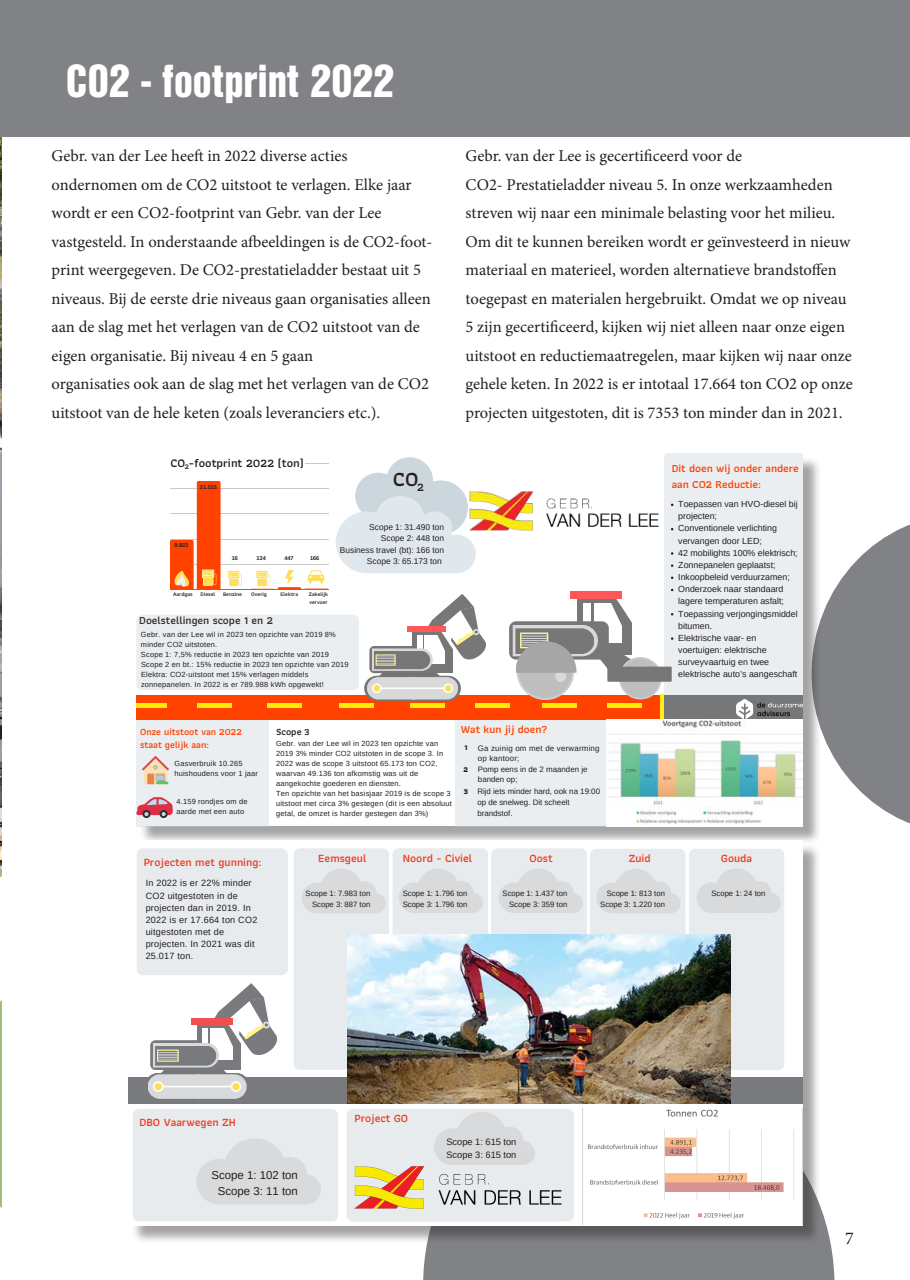
<style>
.page{position:relative;width:910px;height:1280px;background:#fff}
.page>*{position:absolute;margin:0;border:0;box-sizing:border-box;transform-origin:0 0}
.t1{font:900 45px "Nimbus San Con L";color:#fff}
.t2{font:600 20.85px "Athiti";color:#231f20}
.t3{font:18px "Minion Pro";color:#231f20}
.t4{font:16.5px/28.5px "Minion Pro";color:#231f20}
.t5{font:600 12px "Athiti";color:#231f20}
.t6{font:600 11.4px "Athiti";color:#ef3d23}
.t7{font:11.4px/15.9px "Arimo";color:#231f20;text-align:center}
.t8{font:600 11.1px/15.3px "Athiti";color:#ff4200}
.t9{font:600 11.1px "Athiti";color:#2e2e2e}
.t10{font:600 9.75px/13.5px "Athiti";color:#ff4200}
.t11{font:600 9.75px "Athiti";color:#231f20}
.t12{font:9.3px "Arimo";color:#231f20}
.t13{font:9px/12.1px "Arimo";letter-spacing:.025em;color:#231f20}
.t14{font:8.85px/12.1px "Arimo";color:#231f20}
.t15{font:8.4px/11.6px "Arimo";color:#231f20;text-align:right}
.t16{font:7.8px/10.8px "Arimo";color:#231f20}
.t17{font:7.8px/10.4px "Arimo";letter-spacing:.025em;color:#231f20}
.t18{font:700 7.8px "Athiti";color:#231f20}
.t19{font:7.65px/10.6px "Arimo";color:#231f20;text-align:right}
.t20{font:7.35px/9.9px "Arimo";letter-spacing:.025em;color:#231f20}
.t21{font:600 7.35px "Athiti";color:#231f20}
.t22{font:600 5.55px/7.6px "Athiti";color:#231f20}
.t23{font:700 5.55px "Arimo";color:#231f20}
</style>
<div class="page">
<svg style="left:821px;top:524px;width:89px;height:300px"></svg>
<div style="left:0;top:0;width:910px;height:137px;background:#808285"></div>
<div style="left:139px;top:456px;width:682px;height:389px;background:#231f20;opacity:.41"></div>
<div style="left:137px;top:454px;width:666px;height:372px;background:#fff"></div>
<div style="left:137px;top:719px;width:131px;height:107px;background:#ebeef1"></div>
<div style="left:456px;top:719px;width:150px;height:107px;background:#ebeef1"></div>
<div style="left:137px;top:695px;width:666px;height:25px;background:#ff4200"></div>
<div style="left:660px;top:695px;width:143px;height:25px;background:#777"></div>
<hr style="left:660px;top:694px;width:4px;height:27px;background:#fff119">
<img style="left:736px;top:711px;width:54px;height:7px">
<img style="left:488px;top:492px;width:21px;height:39px">
<hr style="left:137px;top:703px;width:30px;height:4px;background:#ffed00">
<hr style="left:198px;top:703px;width:34px;height:4px;background:#ffed00">
<hr style="left:267px;top:703px;width:35px;height:4px;background:#ffed00">
<hr style="left:339px;top:703px;width:34px;height:4px;background:#ffed00">
<hr style="left:410px;top:703px;width:34px;height:4px;background:#ffed00">
<hr style="left:475px;top:703px;width:34px;height:4px;background:#ffed00">
<svg style="left:137px;top:457px;width:351px;height:244px"></svg>
<svg style="left:137px;top:797px;width:36px;height:21px"></svg>
<svg style="left:142px;top:756px;width:27px;height:28px"></svg>
<img style="left:608px;top:720px;width:195px;height:104px">
<svg style="left:509px;top:454px;width:294px;height:257px"></svg>
<div style="left:423px;top:1209px;width:411px;height:71px;background:#808285"></div>
<div style="left:131px;top:843px;width:690px;height:401px;background:#231f20;opacity:.41"></div>
<div style="left:128px;top:841px;width:675px;height:385px;background:#fff"></div>
<div style="left:128px;top:1077px;width:675px;height:26px;background:#797a7d"></div>
<svg style="left:133px;top:1109px;width:205px;height:112px;background:#e4e6e8"></svg>
<svg style="left:346px;top:1109px;width:228px;height:112px;background:#e2ddd4"></svg>
<svg style="left:137px;top:848px;width:647px;height:251px"></svg>
<img style="left:347px;top:934px;width:384px;height:169px">
<img style="left:588px;top:1109px;width:206px;height:110px">
<p class="t1" style="left:66px;top:46px;width:330px">CO2 - footprint 2022</p>
<p class="t4" style="left:52px;top:142px;width:297px">Gebr. van der Lee heeft in 2022 diverse acties</p>
<p class="t4" style="left:52px;top:170px;width:362px">ondernomen om de CO2 uitstoot te verlagen. Elke jaar wordt er een CO2-footprint van Gebr. van der Lee</p>
<p class="t4" style="left:52px;top:227px;width:382px">vastgesteld. In onderstaande afbeeldingen is de CO2-foot&shy;print weergegeven. De CO2-prestatieladder bestaat uit 5 niveaus. Bij de eerste drie niveaus gaan organisaties alleen aan de slag met het verlagen van de CO2 uitstoot van de eigen organisatie. Bij niveau 4 en 5 gaan</p>
<p class="t4" style="left:52px;top:370px;width:379px">organisaties ook aan de slag met het verlagen van de CO2 uitstoot van de hele keten (zoals leveranciers etc.).</p>
<p class="t5" style="left:170px;top:454px;width:135px">CO -footprint 2022 (ton)</p>
<p class="t21" style="left:185px;top:461px;width:6px">2</p>
<p class="t23" style="left:200px;top:484px;width:19px">21.515</p>
<p class="t23" style="left:174px;top:541px;width:15px">9.823</p>
<p class="t23" style="left:232px;top:554px;width:8px">16</p>
<p class="t23" style="left:256px;top:554px;width:11px">134</p>
<p class="t23" style="left:284px;top:554px;width:11px">447</p>
<p class="t23" style="left:310px;top:554px;width:11px">166</p>
<p class="t22" style="left:173px;top:591px;width:21px">Aardgas</p>
<p class="t22" style="left:201px;top:591px;width:16px">Diesel</p>
<p class="t22" style="left:223px;top:591px;width:20px">Benzine</p>
<p class="t22" style="left:251px;top:591px;width:17px">Overig</p>
<p class="t22" style="left:280px;top:591px;width:19px">Elektra</p>
<p class="t22" style="left:309px;top:590px;width:21px">Zakelijk vervoer</p>
<p class="t2" style="left:393px;top:464px;width:33px">CO<sub>2</sub></p>
<p class="t15" style="left:340px;top:521px;width:106px">Scope 1: 31.490 ton<br>Scope 2: 448 ton<br>Business travel (bt): 166 ton<br>Scope 3: 65.173 ton</p>
<p class="t9" style="left:139px;top:612px;width:135px">Doelstellingen scope 1 en 2</p>
<p class="t20" style="left:141px;top:630px;width:209px">Gebr. van der Lee wil in 2023 ten opzichte van 2019 8% minder CO2 uitstoten.<br>Scope 1: 7,5% reductie in 2023 ten opzichte van 2019<br>Scope 2 en bt.: 15% reductie in 2023 ten opzichte van 2019<br>Elektra: CO2-uitstoot met 15% verlagen middels zonnepanelen. In 2022 is er 789.988 kWh opgewekt!</p>
<p class="t4" style="left:466px;top:142px;width:278px">Gebr. van der Lee is gecertificeerd voor de</p>
<p class="t4" style="left:466px;top:170px;width:389px">CO2- Prestatieladder niveau 5. In onze werkzaamheden streven wij naar een minimale belasting voor het milieu.<br>Om dit te kunnen bereiken wordt er geïnvesteerd in nieuw materiaal en materieel, worden alternatieve brandstoffen toegepast en materialen hergebruikt. Omdat we op niveau 5 zijn gecertificeerd, kijken wij niet alleen naar onze eigen uitstoot en reductiemaatregelen, maar kijken wij naar onze gehele keten. In 2022 is er intotaal 17.664 ton CO2 op onze projecten uitgestoten, dit is 7353 ton minder dan in 2021.</p>
<p class="t8" style="left:672px;top:461px;width:129px">Dit doen wij onder andere aan CO2 Reductie:</p>
<p class="t14" style="left:678px;top:498px;width:121px">Toepassen van HVO-diesel bij projecten;<br>Conventionele verlichting vervangen door LED;<br>42 mobilights 100% elektrisch;<br>Zonnepanelen geplaatst;<br>Inkoopbeleid verduurzamen;<br>Onderzoek naar standaard lagere temperaturen asfalt;<br>Toepassing verjongingsmiddel bitumen.<br>Elektrische vaar- en voertuigen: elektrische surveyvaartuig en twee elektrische auto’s aangeschaft</p>
<p class="t10" style="left:140px;top:725px;width:103px">Onze uitstoot van 2022 staat gelijk aan:</p>
<p class="t8" style="left:461px;top:722px;width:88px">Wat kun jij doen?</p>
<p class="t11" style="left:276px;top:724px;width:35px">Scope 3</p>
<p class="t20" style="left:276px;top:739px;width:177px">Gebr. van der Lee wil in 2023 ten opzichte van 2019 3% minder CO2 uitstoten in de scope 3. In 2022 was de scope 3 uitstoot 65.173 ton CO2, waarvan 49.136 ton afkomstig was uit de aangekochte goederen en diensten.<br>Ten opzichte van het basisjaar 2019 is de scope 3 uitstoot met circa 3% gestegen (dit is een absoluut getal, de omzet is harder gestegen dan 3%)</p>
<p class="t17" style="left:478px;top:743px;width:123px">Ga zuinig om met de verwarming op kantoor;</p>
<p class="t18" style="left:465px;top:742px;width:5px">1</p>
<p class="t18" style="left:464px;top:763px;width:6px">2</p>
<p class="t20" style="left:174px;top:759px;width:85px">Gasverbruik 10.265 huishoudens voor 1 jaar</p>
<p class="t20" style="left:176px;top:796px;width:73px">4.159 rondjes om de aarde met een auto</p>
<p class="t16" style="left:478px;top:763px;width:111px">Pomp eens in de 2 maanden je banden op;</p>
<p class="t16" style="left:477px;top:786px;width:124px">Rijd iets minder hard, ook na 19:00 op de snelweg. Dit scheelt brandstof.</p>
<p class="t18" style="left:464px;top:786px;width:6px">3</p>
<p class="t6" style="left:318px;top:850px;width:50px">Eemsgeul</p>
<p class="t6" style="left:403px;top:850px;width:71px">Noord - Civiel</p>
<p class="t6" style="left:530px;top:850px;width:25px">Oost</p>
<p class="t6" style="left:629px;top:850px;width:23px">Zuid</p>
<p class="t6" style="left:721px;top:850px;width:33px">Gouda</p>
<p class="t6" style="left:144px;top:853px;width:119px">Projecten met gunning:</p>
<p class="t13" style="left:146px;top:877px;width:113px">In 2022 is er 22% minder<br>CO2 uitgestoten in de projecten dan in 2019. In<br>2022 is er 17.664 ton CO2 uitgestoten met de projecten. In 2021 was dit<br>25.017 ton.</p>
<p class="t19" style="left:306px;top:888px;width:66px">Scope 1: 7.983 ton<br>Scope 3: 887 ton</p>
<p class="t19" style="left:403px;top:888px;width:66px;text-align:left">Scope 1: 1.796 ton<br>Scope 3: 1.796 ton</p>
<p class="t19" style="left:503px;top:888px;width:66px">Scope 1: 1.437 ton<br>Scope 3: 359 ton</p>
<p class="t19" style="left:600px;top:888px;width:66px">Scope 1: 813 ton<br>Scope 3: 1.220 ton</p>
<p class="t19" style="left:711px;top:888px;width:56px">Scope 1: 24 ton</p>
<p class="t6" style="left:140px;top:1113px;width:98px">DBO Vaarwegen ZH</p>
<p class="t6" style="left:354px;top:1109px;width:55px">Project GO</p>
<p class="t7" style="left:212px;top:1167px;width:88px">Scope 1: 102 ton<br>Scope 3: 11 ton</p>
<p class="t12" style="left:446px;top:1135px;width:72px">Scope 1: 615 ton</p>
<p class="t12" style="left:446px;top:1148px;width:72px">Scope 3: 615 ton</p>
<p class="t3" style="left:845px;top:1226px;width:10px">7</p>
</div>
